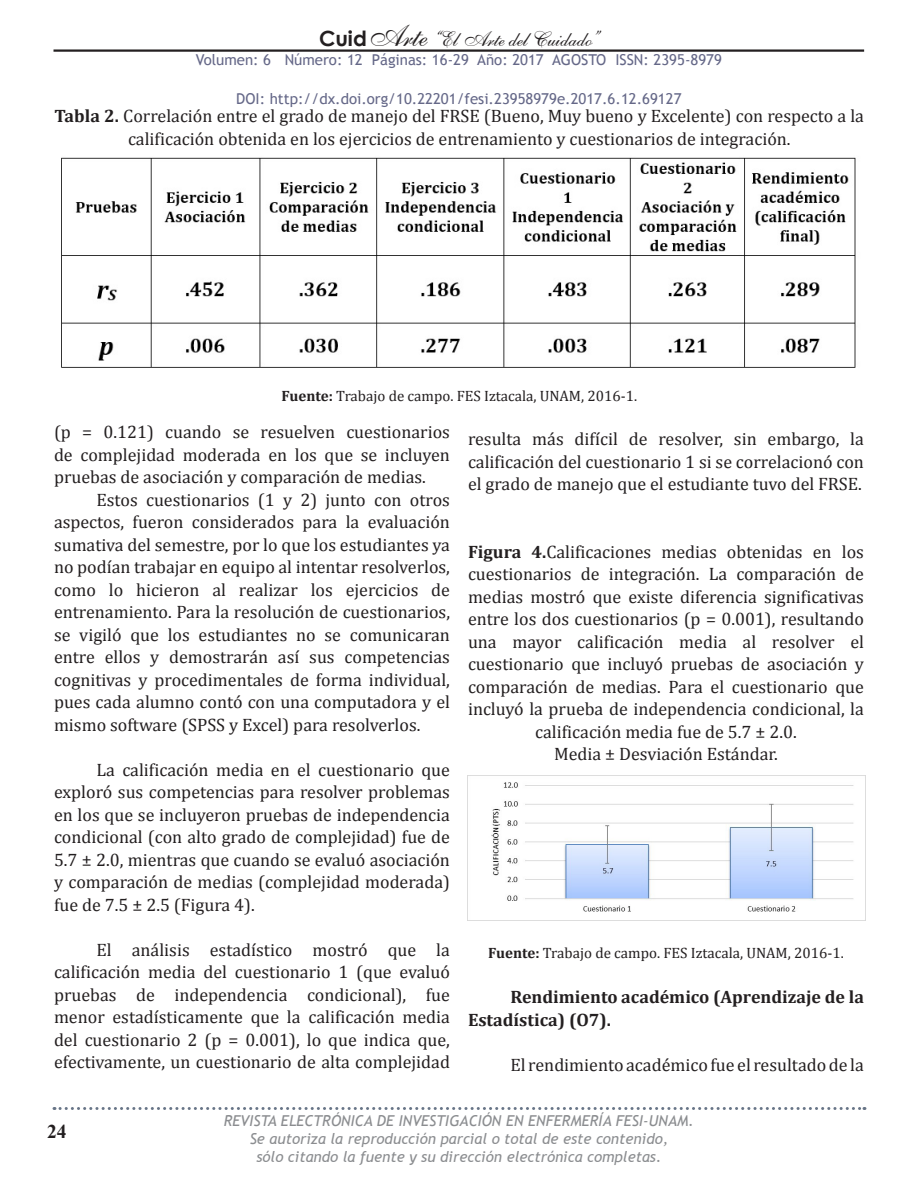
<style>
.page{position:relative;width:918px;height:1188px;background:#fff}
.page>*{position:absolute;margin:0;border:0;box-sizing:border-box;transform-origin:0 0}
.t1{font:21px "Shelley Allegro BT";color:#231f20}
.t2{font:700 19.5px "Times New Roman";color:#231f20}
.ContenidoP{font:18px/22.5px "Cambria";color:#231f20;text-align:justify}
.ContenidoP-2{font:700 18px/22.5px "Cambria";color:#231f20}
.t3{font:italic 15px/18px "Trebuchet MS";color:#8b8d90;text-align:center}
.t4{font:15px "Trebuchet MS";color:#656888}
.ContenidoP-3{font:15px "Cambria";color:#231f20}
.s1{font-family:"Century Gothic";font-weight:700}
.s2{font-size:30px}
.s3{font-weight:700}
</style>
<div class="page">
<svg style="left:54px;top:1107px;width:811px;height:3px"></svg>
<hr style="left:54px;top:49px;width:810px;height:3px;background:#231f20">
<img style="left:468px;top:776px;width:398px;height:145px">
<img style="left:61px;top:157px;width:795px;height:211px">
<p class="t1" style="left:319px;top:26px;width:281px"><span class="s1">Cuid</span><span class="s2">Arte</span> “El Arte del Cuidado”</p>
<p class="t4" style="left:196px;top:51px;width:527px">Volumen: 6 Número: 12 Páginas: 16-29 Año: 2017 AGOSTO ISSN: 2395-8979</p>
<p class="t4" style="left:236px;top:90px;width:447px">DOI: http://dx.doi.org/10.22201/fesi.23958979e.2017.6.12.69127</p>
<p class="ContenidoP" style="left:55px;top:105px;width:811px;text-align:center"><span class="s3">Tabla 2.</span> Correlación entre el grado de manejo del FRSE (Bueno, Muy bueno y Excelente) con respecto a la calificación obtenida en los ejercicios de entrenamiento y cuestionarios de integración.</p>
<p class="ContenidoP-3" style="left:282px;top:387px;width:357px"><span class="s3">Fuente:</span> Trabajo de campo. FES Iztacala, UNAM, 2016-1.</p>
<p class="ContenidoP" style="left:54px;top:421px;width:398px">(p = 0.121) cuando se resuelven cuestionarios de complejidad moderada en los que se incluyen pruebas de asociación y comparación de medias.</p>
<p class="ContenidoP" style="left:54px;top:488px;width:398px;text-indent:43px">Estos cuestionarios (1 y 2) junto con otros aspectos, fueron considerados para la evaluación sumativa del semestre, por lo que los estudiantes ya no podían trabajar en equipo al intentar resolverlos, como lo hicieron al realizar los ejercicios de entrenamiento. Para la resolución de cuestionarios, se vigiló que los estudiantes no se comunicaran entre ellos y demostrarán así sus competencias cognitivas y procedimentales de forma individual, pues cada alumno contó con una computadora y el mismo software (SPSS y Excel) para resolverlos.</p>
<p class="ContenidoP" style="left:54px;top:758px;width:398px;text-indent:43px">La calificación media en el cuestionario que exploró sus competencias para resolver problemas en los que se incluyeron pruebas de independencia condicional (con alto grado de complejidad) fue de 5.7 ± 2.0, mientras que cuando se evaluó asociación y comparación de medias (complejidad moderada) fue de 7.5 ± 2.5 (Figura 4).</p>
<p class="ContenidoP" style="left:54px;top:938px;width:398px;text-indent:43px">El análisis estadístico mostró que la calificación media del cuestionario 1 (que evaluó pruebas de independencia condicional), fue menor estadísticamente que la calificación media del cuestionario 2 (p = 0.001), lo que indica que, efectivamente, un cuestionario de alta complejidad</p>
<p class="ContenidoP" style="left:468px;top:428px;width:398px">resulta más difícil de resolver, sin embargo, la calificación del cuestionario 1 si se correlacionó con el grado de manejo que el estudiante tuvo del FRSE.</p>
<p class="ContenidoP" style="left:468px;top:540px;width:398px;text-align:center"><span class="s3">Figura 4.</span>Calificaciones medias obtenidas en los cuestionarios de integración. La comparación de medias mostró que existe diferencia significativas entre los dos cuestionarios (p = 0.001), resultando una mayor calificación media al resolver el cuestionario que incluyó pruebas de asociación y comparación de medias. Para el cuestionario que incluyó la prueba de independencia condicional, la calificación media fue de 5.7 ± 2.0.</p>
<p class="ContenidoP" style="left:554px;top:743px;width:225px">Media ± Desviación Estándar.</p>
<p class="ContenidoP-3" style="left:488px;top:944px;width:357px"><span class="s3">Fuente:</span> Trabajo de campo. FES Iztacala, UNAM, 2016-1.</p>
<p class="ContenidoP-2" style="left:468px;top:985px;width:397px;text-indent:43px">Rendimiento académico (Aprendizaje de la<br>Estadística) (O7).</p>
<p class="ContenidoP" style="left:511px;top:1053px;width:355px">El rendimiento académico fue el resultado de la</p>
<p class="t2" style="left:47px;top:1118px;width:21px">24</p>
<p class="t3" style="left:224px;top:1111px;width:472px">REVISTA ELECTRÓNICA DE INVESTIGACIÓN EN ENFERMERÍA FESI-UNAM.<br>Se autoriza la reproducción parcial o total de este contenido,<br>sólo citando la fuente y su dirección electrónica completas.</p>
</div>
